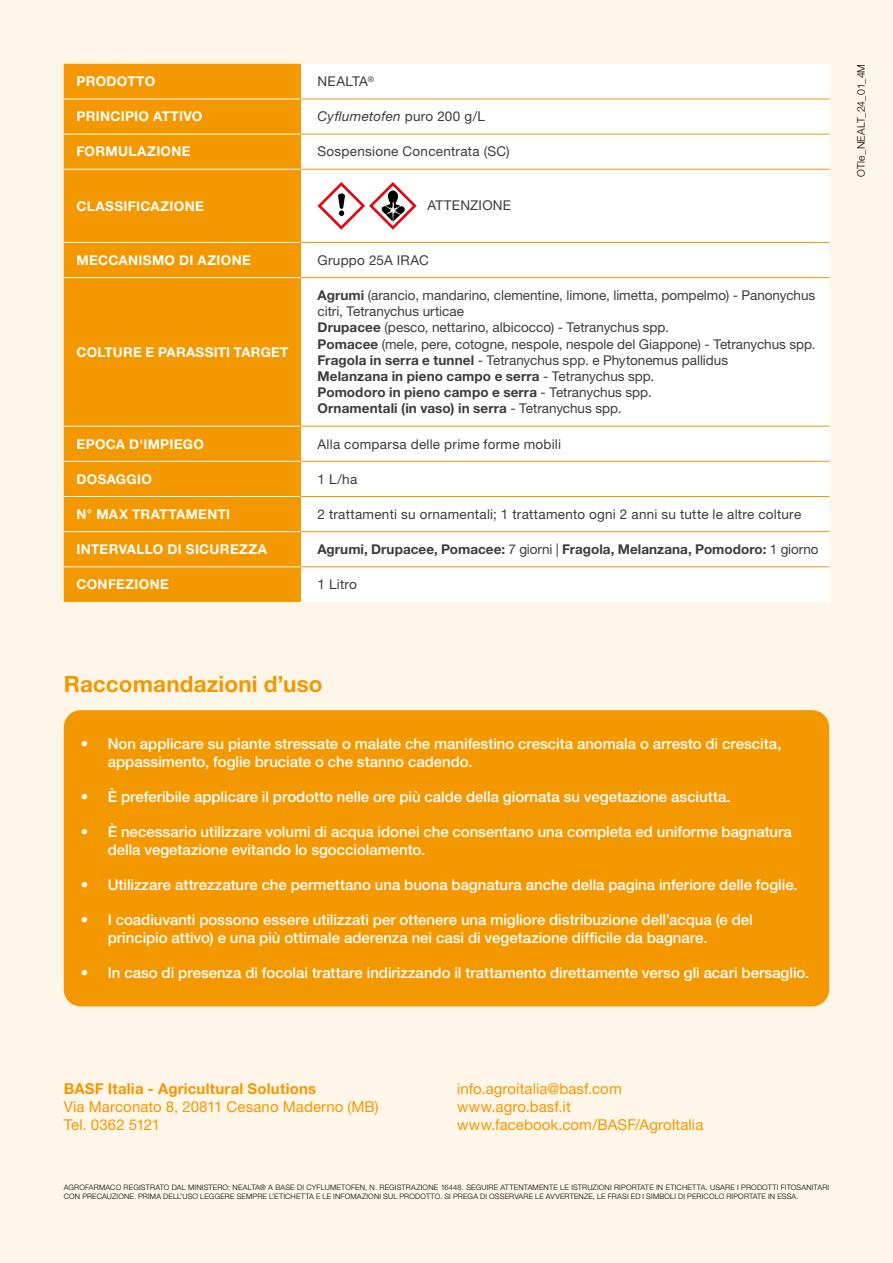
<style>
.page{position:relative;width:893px;height:1263px;background:#fff6ea}
.page>*{position:absolute;margin:0;border:0;box-sizing:border-box;transform-origin:0 0}
.t1{font:700 22.5px "Helvetica Neue LT Std";letter-spacing:.005em;color:#f49800}
.t2{font:500 15px/18px "Helvetica Neue LT Std";letter-spacing:-.005em;color:#fff}
.t3{font:15px/18px "Helvetica Neue LT Std";letter-spacing:.005em;color:#f49800}
.t4{font:700 15px "Helvetica Neue LT Std";letter-spacing:.015em;color:#f49800}
.t5{font:13.5px/16.2px "Helvetica Neue LT Std";letter-spacing:.005em;color:#3c3c3b}
.t6{font:700 13.5px "Helvetica Neue LT Std";letter-spacing:.025em;color:#fff}
.t7{font:700 13.5px "Helvetica Neue LT Std";letter-spacing:.005em;color:#3c3c3b}
.t8{font:italic 13.5px "Helvetica Neue LT Std";letter-spacing:.02em;color:#3c3c3b}
.t9{font:300 10.5px "Helvetica Neue LT Std";letter-spacing:.005em;color:#000}
.t10{font:300 7.5px/9px "Helvetica Neue LT Std";letter-spacing:.02em;color:#000}
.s1{font-style:normal}
.s2{font-weight:700}
.s3{font-weight:400}
</style>
<div class="page">
<div style="left:64px;top:64px;width:236px;height:538px;background:#f49800"></div>
<svg style="left:301px;top:64px;width:528px;height:538px"></svg>
<hr style="left:300px;top:64px;width:1px;height:35px;background:#f49800">
<hr style="left:300px;top:99px;width:529px;height:1px;background:#f49800">
<hr style="left:300px;top:99px;width:1px;height:35px;background:#f49800">
<hr style="left:300px;top:134px;width:529px;height:1px;background:#f49800">
<hr style="left:300px;top:134px;width:1px;height:35px;background:#f49800">
<hr style="left:300px;top:169px;width:529px;height:1px;background:#f49800">
<hr style="left:300px;top:169px;width:1px;height:73px;background:#f49800">
<hr style="left:300px;top:242px;width:529px;height:1px;background:#f49800">
<hr style="left:300px;top:243px;width:1px;height:34px;background:#f49800">
<hr style="left:300px;top:277px;width:529px;height:1px;background:#f49800">
<hr style="left:300px;top:278px;width:1px;height:148px;background:#f49800">
<hr style="left:300px;top:426px;width:529px;height:1px;background:#f49800">
<hr style="left:300px;top:426px;width:1px;height:35px;background:#f49800">
<hr style="left:300px;top:461px;width:529px;height:1px;background:#f49800">
<hr style="left:300px;top:461px;width:1px;height:35px;background:#f49800">
<hr style="left:300px;top:496px;width:529px;height:1px;background:#f49800">
<hr style="left:300px;top:497px;width:1px;height:34px;background:#f49800">
<hr style="left:300px;top:531px;width:529px;height:1px;background:#f49800">
<hr style="left:300px;top:532px;width:1px;height:35px;background:#f49800">
<hr style="left:300px;top:566px;width:529px;height:1px;background:#f49800">
<hr style="left:300px;top:567px;width:1px;height:35px;background:#f49800">
<hr style="left:64px;top:99px;width:236px;height:1px;background:#fff">
<hr style="left:64px;top:134px;width:236px;height:1px;background:#fff">
<hr style="left:64px;top:169px;width:236px;height:1px;background:#fff">
<hr style="left:64px;top:242px;width:236px;height:1px;background:#fff">
<hr style="left:64px;top:277px;width:236px;height:1px;background:#fff">
<hr style="left:64px;top:426px;width:236px;height:1px;background:#fff">
<hr style="left:64px;top:461px;width:236px;height:1px;background:#fff">
<hr style="left:64px;top:496px;width:236px;height:1px;background:#fff">
<hr style="left:64px;top:531px;width:236px;height:1px;background:#fff">
<hr style="left:64px;top:566px;width:236px;height:1px;background:#fff">
<svg style="left:317px;top:182px;width:100px;height:48px"></svg>
<div style="left:64px;top:710px;width:765px;height:296px;background:#f49800;border-radius:17px"></div>
<p class="t6" style="left:77px;top:73px;width:80px">PRODOTTO</p>
<p class="t5" style="left:317px;top:73px;width:58px">NEALTA<sup>®</sup></p>
<p class="t6" style="left:77px;top:108px;width:127px">PRINCIPIO ATTIVO</p>
<p class="t8" style="left:317px;top:108px;width:169px">Cyflumetofen <span class="s1">puro 200 g/L</span></p>
<p class="t6" style="left:77px;top:143px;width:116px">FORMULAZIONE</p>
<p class="t5" style="left:317px;top:143px;width:194px">Sospensione Concentrata (SC)</p>
<p class="t6" style="left:77px;top:197px;width:129px">CLASSIFICAZIONE</p>
<p class="t5" style="left:427px;top:196px;width:85px">ATTENZIONE</p>
<p class="t6" style="left:77px;top:252px;width:176px">MECCANISMO DI AZIONE</p>
<p class="t5" style="left:317px;top:252px;width:113px">Gruppo 25A IRAC</p>
<p class="t6" style="left:77px;top:344px;width:213px">COLTURE E PARASSITI TARGET</p>
<p class="t5" style="left:317px;top:287px;width:500px"><span class="s2">Agrumi</span> (arancio, mandarino, clementine, limone, limetta, pompelmo) - Panonychus citri, Tetranychus urticae<br><span class="s2">Drupacee</span> (pesco, nettarino, albicocco) - Tetranychus spp.<br><span class="s2">Pomacee</span> (mele, pere, cotogne, nespole, nespole del Giappone) - Tetranychus spp.<br><span class="s2">Fragola in serra e tunnel</span> - Tetranychus spp. e Phytonemus pallidus<br><span class="s2">Melanzana in pieno campo e serra</span> - Tetranychus spp.<br><span class="s2">Pomodoro in pieno campo e serra</span> - Tetranychus spp.<br><span class="s2">Ornamentali (in vaso) in serra</span> - Tetranychus spp.</p>
<p class="t6" style="left:77px;top:435px;width:129px">EPOCA D'IMPIEGO</p>
<p class="t5" style="left:317px;top:435px;width:245px">Alla comparsa delle prime forme mobili</p>
<p class="t6" style="left:77px;top:471px;width:77px">DOSAGGIO</p>
<p class="t5" style="left:317px;top:471px;width:41px">1 L/ha</p>
<p class="t6" style="left:77px;top:506px;width:155px">N° MAX TRATTAMENTI</p>
<p class="t5" style="left:317px;top:506px;width:485px">2 trattamenti su ornamentali; 1 trattamento ogni 2 anni su tutte le altre colture</p>
<p class="t6" style="left:77px;top:541px;width:192px">INTERVALLO DI SICUREZZA</p>
<p class="t7" style="left:317px;top:541px;width:503px">Agrumi, Drupacee, Pomacee: <span class="s3">7 giorni |</span> Fragola, Melanzana, Pomodoro: <span class="s3">1 giorno</span></p>
<p class="t6" style="left:77px;top:576px;width:94px">CONFEZIONE</p>
<p class="t5" style="left:317px;top:576px;width:41px">1 Litro</p>
<h1 class="t1" style="left:64px;top:670px;width:260px">Raccomandazioni d’uso</h1>
<p class="t2" style="left:108px;top:735px;width:675px;text-indent:-27px">• Non applicare su piante stressate o malate che manifestino crescita anomala o arresto di crescita, appassimento, foglie bruciate o che stanno cadendo.</p>
<p class="t2" style="left:81px;top:788px;width:651px">• È preferibile applicare il prodotto nelle ore più calde della giornata su vegetazione asciutta.</p>
<p class="t2" style="left:108px;top:823px;width:686px;text-indent:-27px">• È necessario utilizzare volumi di acqua idonei che consentano una completa ed uniforme bagnatura della vegetazione evitando lo sgocciolamento.</p>
<p class="t2" style="left:81px;top:876px;width:718px">• Utilizzare attrezzature che permettano una buona bagnatura anche della pagina inferiore delle foglie.</p>
<p class="t2" style="left:108px;top:911px;width:646px;text-indent:-27px">• I coadiuvanti possono essere utilizzati per ottenere una migliore distribuzione dell’acqua (e del principio attivo) e una più ottimale aderenza nei casi di vegetazione difficile da bagnare.</p>
<p class="t2" style="left:81px;top:964px;width:730px">• In caso di presenza di focolai trattare indirizzando il trattamento direttamente verso gli acari bersaglio.</p>
<p class="t9" style="left:855px;top:177px;width:114px;rotate:-90deg">OTle_NEALT_24_01_4M</p>
<p class="t4" style="left:64px;top:1079px;width:254px">BASF Italia - Agricultural Solutions</p>
<p class="t3" style="left:64px;top:1097px;width:316px">Via Marconato 8, 20811 Cesano Maderno (MB)<br>Tel. 0362 5121</p>
<p class="t3" style="left:457px;top:1079px;width:248px">info.agroitalia@basf.com www.agro.basf.it www.facebook.com/BASF/AgroItalia</p>
<p class="t10" style="left:64px;top:1183px;width:767px">AGROFARMACO REGISTRATO DAL MINISTERO: NEALTA® A BASE DI CYFLUMETOFEN, N. REGISTRAZIONE 16448. SEGUIRE ATTENTAMENTE LE ISTRUZIONI RIPORTATE IN ETICHETTA. USARE I PRODOTTI FITOSANITARI<br>CON PRECAUZIONE. PRIMA DELL’USO LEGGERE SEMPRE L’ETICHETTA E LE INFOMAZIONI SUL PRODOTTO. SI PREGA DI OSSERVARE LE AVVERTENZE, LE FRASI ED I SIMBOLI DI PERICOLO RIPORTATE IN ESSA.</p>
</div>
